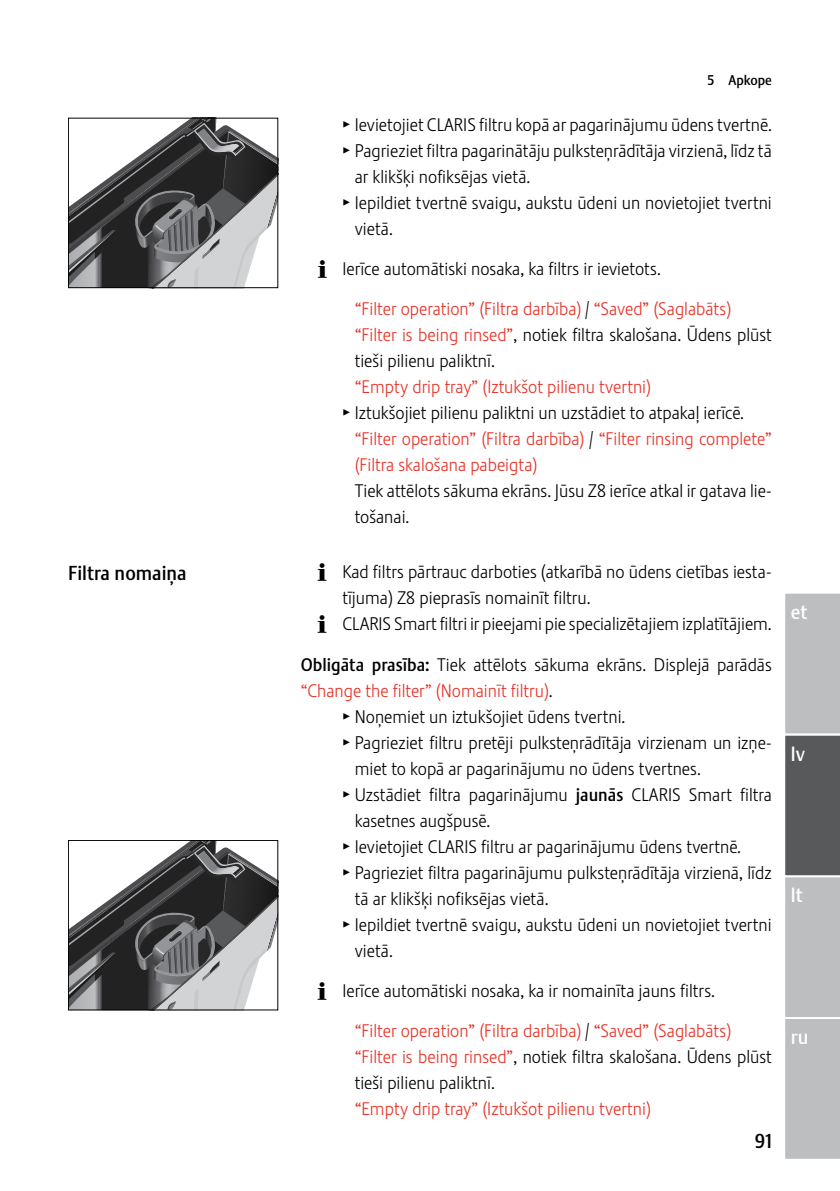
<style>
.page{position:relative;width:840px;height:1191px;background:#fff}
.page>*{position:absolute;margin:0;border:0;box-sizing:border-box;transform-origin:0 0}
.t1{font:20px "Stalemate Pro 2 J Medium";color:#000}
.t2{font:20px "Stalemate LF";color:#fff}
.t3{font:18px/26px "Stalemate Pro 2 J Light";color:#000}
.t4{font:18px/26px "Stalemate Pro 2 J Light";color:#e63328}
.t5{font:14px "Stalemate Pro 2 J Medium";color:#000}
.s1{font-family:"Jura Pict 2006"}
.s2{color:#000}
.s3{font-family:"Stalemate Pro 2 J Medium"}
</style>
<div class="page">
<svg style="left:785px;top:593px;width:54px;height:566px;background:#a4a6a8"></svg>
<svg style="left:70px;top:120px;width:206px;height:166px"></svg>
<div style="left:68px;top:118px;width:210px;height:170px;border:1px solid #000"></div>
<svg style="left:70px;top:842px;width:206px;height:166px"></svg>
<div style="left:68px;top:840px;width:210px;height:170px;border:1px solid #000"></div>
<p class="t1" style="left:68px;top:560px;width:120px">Filtra nomaiņa</p>
<p class="t5" style="left:707px;top:72px;width:66px">5 Apkope</p>
<p class="t3" style="left:343px;top:111px;width:430px"><span class="s1">T</span> Ievietojiet CLARIS filtru kopā ar pagarinājumu ūdens tvertnē.</p>
<p class="t3" style="left:343px;top:137px;width:430px"><span class="s1">T</span> Pagrieziet filtra pagarinātāju pulksteņrādītāja virzienā, līdz tā</p>
<p class="t3" style="left:354px;top:163px;width:177px">ar klikšķi nofiksējas vietā.</p>
<p class="t3" style="left:343px;top:189px;width:429px"><span class="s1">T</span> Iepildiet tvertnē svaigu, aukstu ūdeni un novietojiet tvertni</p>
<p class="t3" style="left:354px;top:215px;width:40px">vietā.</p>
<p class="t3" style="left:318px;top:256px;width:344px"><span class="s1">E</span> Ierīce automātiski nosaka, ka filtrs ir ievietots.</p>
<p class="t4" style="left:354px;top:296px;width:418px">“Filter operation” (Filtra darbība) <span class="s2">/</span> “Saved” (Saglabāts) “Filter is being rinsed”<span class="s2">, notiek filtra skalošana. Ūdens plūst tieši pilienu paliktnī.</span></p>
<p class="t4" style="left:354px;top:374px;width:297px">“Empty drip tray” (Iztukšot pilienu tvertni)</p>
<p class="t3" style="left:343px;top:400px;width:402px"><span class="s1">T</span> Iztukšojiet pilienu paliktni un uzstādiet to atpakaļ ierīcē.</p>
<p class="t4" style="left:354px;top:426px;width:418px">“Filter operation” (Filtra darbība) <span class="s2">/</span> “Filter rinsing complete”</p>
<p class="t4" style="left:354px;top:452px;width:184px">(Filtra skalošana pabeigta)</p>
<p class="t3" style="left:354px;top:478px;width:418px">Tiek attēlots sākuma ekrāns. Jūsu Z8 ierīce atkal ir gatava lie&shy;tošanai.</p>
<p class="t3" style="left:318px;top:559px;width:455px"><span class="s1">E</span> Kad filtrs pārtrauc darboties (atkarībā no ūdens cietības iesta-</p>
<p class="t3" style="left:342px;top:585px;width:249px">tījuma) Z8 pieprasīs nomainīt filtru.</p>
<p class="t3" style="left:318px;top:611px;width:455px"><span class="s1">E</span> CLARIS Smart filtri ir pieejami pie specializētajiem izplatītājiem.</p>
<p class="t3" style="left:300px;top:651px;width:472px"><span class="s3">Obligāta prasība:</span> Tiek attēlots sākuma ekrāns. Displejā parādās</p>
<p class="t4" style="left:300px;top:677px;width:253px">“Change the filter” (Nomainīt filtru)<span class="s2">.</span></p>
<p class="t3" style="left:343px;top:703px;width:283px"><span class="s1">T</span> Noņemiet un iztukšojiet ūdens tvertni.</p>
<p class="t3" style="left:343px;top:729px;width:430px"><span class="s1">T</span> Pagrieziet filtru pretēji pulksteņrādītāja virzienam un izņe-</p>
<p class="t3" style="left:354px;top:755px;width:347px">miet to kopā ar pagarinājumu no ūdens tvertnes.</p>
<p class="t3" style="left:343px;top:781px;width:429px"><span class="s1">T</span> Uzstādiet filtra pagarinājumu <span class="s3">jaunās</span> CLARIS Smart filtra</p>
<p class="t3" style="left:354px;top:807px;width:137px">kasetnes augšpusē.</p>
<p class="t3" style="left:343px;top:833px;width:399px"><span class="s1">T</span> Ievietojiet CLARIS filtru ar pagarinājumu ūdens tvertnē.</p>
<p class="t3" style="left:343px;top:859px;width:430px"><span class="s1">T</span> Pagrieziet filtra pagarinājumu pulksteņrādītāja virzienā, līdz</p>
<p class="t3" style="left:354px;top:885px;width:195px">tā ar klikšķi nofiksējas vietā.</p>
<p class="t3" style="left:343px;top:911px;width:429px"><span class="s1">T</span> Iepildiet tvertnē svaigu, aukstu ūdeni un novietojiet tvertni</p>
<p class="t3" style="left:354px;top:937px;width:40px">vietā.</p>
<p class="t3" style="left:318px;top:977px;width:398px"><span class="s1">E</span> Ierīce automātiski nosaka, ka ir nomainīta jauns filtrs.</p>
<p class="t4" style="left:354px;top:1018px;width:418px">“Filter operation” (Filtra darbība) <span class="s2">/</span> “Saved” (Saglabāts) “Filter is being rinsed”<span class="s2">, notiek filtra skalošana. Ūdens plūst tieši pilienu paliktnī.</span></p>
<p class="t4" style="left:354px;top:1096px;width:297px">“Empty drip tray” (Iztukšot pilienu tvertni)</p>
<p class="t1" style="left:754px;top:1129px;width:18px">91</p>
<p class="t2" style="left:790px;top:599px;width:18px">et</p>
<p class="t2" style="left:790px;top:741px;width:16px">lv</p>
<p class="t2" style="left:790px;top:883px;width:13px">lt</p>
<p class="t2" style="left:790px;top:1025px;width:19px">ru</p>
</div>
